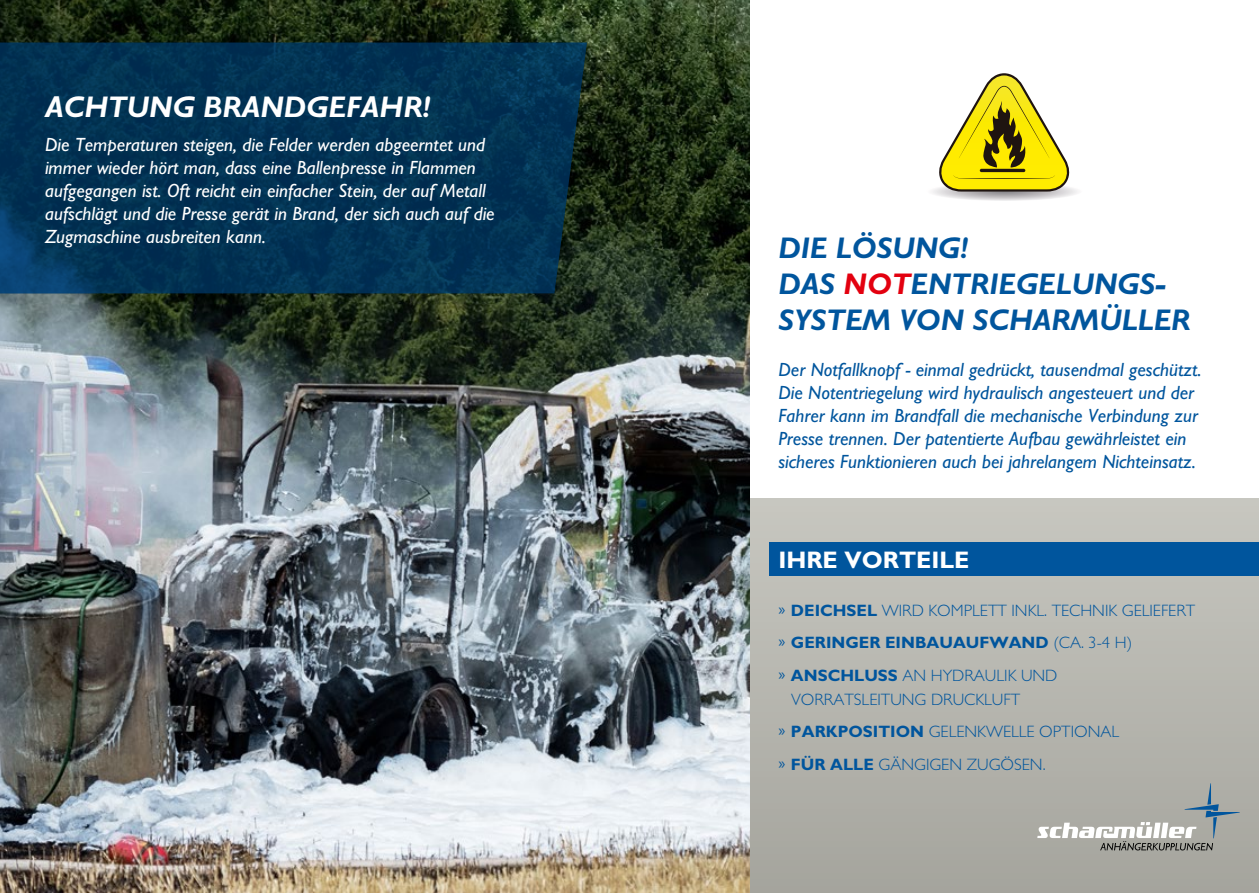
<style>
.page{position:relative;width:1259px;height:893px;background:#fff}
.page>*{position:absolute;margin:0;border:0;box-sizing:border-box;transform-origin:0 0}
.t1{font:italic 700 30px/36px "M Gill Sans";color:#00559d}
.t2{font:italic 700 30px "M Gill Sans";color:#fff}
.t3{font:700 24px "M Gill Sans";color:#fff}
.t4{font:italic 19.2px/23.1px "M Gill Sans";color:#00559d}
.t5{font:italic 19.2px/23.1px "M Gill Sans";color:#fff}
.t6{font:300 16.5px/32.5px "M Gill Sans";color:#00559d}
.s1{color:#e3000f}
.s2{font-family:"Myriad Pro";font-weight:400}
.s3{font-weight:700}
</style>
<div class="page">
<div style="left:629px;top:499px;width:630px;height:394px;background:linear-gradient(to bottom,#c1c3bf,#a7a69e)"></div>
<img style="left:0;top:0;width:749px;height:893px">
<svg style="left:932px;top:73px;width:146px;height:128px"></svg>
<hr style="left:979px;top:169px;width:46px;height:3px;background:#1f1410;border-radius:2px">
<svg style="left:0;top:43px;width:587px;height:250px;background:#033252"></svg>
<svg style="left:1037px;top:783px;width:202px;height:67px;background:#acada9"></svg>
<div style="left:770px;top:543px;width:489px;height:33px;background:#00559d"></div>
<h1 class="t2" style="left:45px;top:89px;width:387px">ACHTUNG BRANDGEFAHR!</h1>
<p class="t5" style="left:45px;top:133px;width:451px">Die Temperaturen steigen, die Felder werden abgeerntet und immer wieder hört man, dass eine Ballenpresse in Flammen aufgegangen ist. Oft reicht ein einfacher Stein, der auf Metall aufschlägt und die Presse gerät in Brand, der sich auch auf die Zugmaschine ausbreiten kann.</p>
<h1 class="t1" style="left:778px;top:229px;width:414px">DIE LÖSUNG!<br>DAS <span class="s1">NOT</span>ENTRIEGELUNGS-<br>SYSTEM VON SCHARMÜLLER</h1>
<p class="t4" style="left:778px;top:358px;width:424px">Der Notfallknopf - einmal gedrückt, tausendmal geschützt.<br>Die Notentriegelung wird hydraulisch angesteuert und der Fahrer kann im Brandfall die mechanische Verbindung zur Presse trennen. Der patentierte Aufbau gewährleistet ein sicheres Funktionieren auch bei jahrelangem Nichteinsatz.</p>
<p class="t3" style="left:778px;top:546px;width:193px">IHRE VORTEILE</p>
<p class="t6" style="left:778px;top:594px;width:418px"><span class="s2">»</span> <span class="s3">DEICHSEL</span> WIRD KOMPLETT INKL. TECHNIK GELIEFERT <span class="s2">»</span> <span class="s3">GERINGER EINBAUAUFWAND</span> (CA. 3-4 H)<br><span class="s2">»</span> <span class="s3">ANSCHLUSS</span> AN HYDRAULIK UND</p>
<p class="t6" style="left:778px;top:683px;width:342px;text-indent:13px">VORRATSLEITUNG DRUCKLUFT<br><span class="s2">»</span> <span class="s3">PARKPOSITION</span> GELENKWELLE OPTIONAL <span class="s2">»</span> <span class="s3">FÜR ALLE</span> GÄNGIGEN ZUGÖSEN.</p>
</div>
